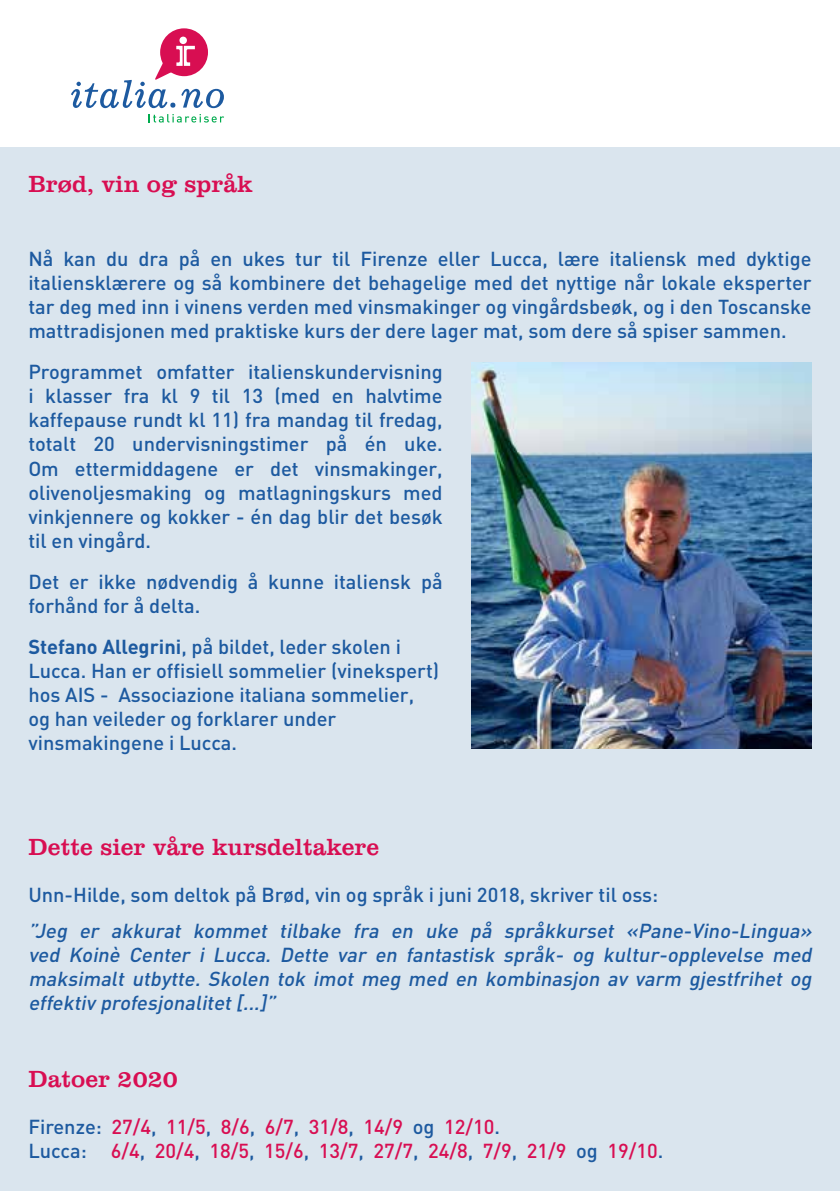
<style>
.page{position:relative;width:840px;height:1191px;background:#fff}
.page>*{position:absolute;margin:0;border:0;box-sizing:border-box;transform-origin:0 0}
.t1{font:24px "Clarendon BT";color:#d80e52}
.t2{font:500 20px/24px "DIN";color:#1d5aa0;text-align:justify}
.t3{font:italic 500 20px/24px "DIN";color:#1d5aa0;text-align:justify}
.t4{font:500 20px/24px "DIN";color:#d80e52}
.s1{font-weight:700}
.s2{color:#1d5aa0}
</style>
<div class="page">
<div style="left:0;top:147px;width:839px;height:1044px;background:#dae5ee"></div>
<svg style="left:71px;top:28px;width:153px;height:80px"></svg>
<svg style="left:149px;top:114px;width:75px;height:8px"></svg>
<img style="left:471px;top:363px;width:340px;height:385px">
<p class="t1" style="left:28px;top:169px;width:225px">Brød, vin og språk</p>
<p class="t2" style="left:28px;top:246px;width:784px">Nå kan du dra på en ukes tur til Firenze eller Lucca, lære italiensk med dyktige italiensklærere og så kombinere det behagelige med det nyttige når lokale eksperter tar deg med inn i vinens verden med vinsmakinger og vingårdsbeøk, og i den Toscanske mattradisjonen med praktiske kurs der dere lager mat, som dere så spiser sammen.</p>
<p class="t2" style="left:28px;top:359px;width:415px">Programmet omfatter italienskundervisning i klasser fra kl 9 til 13 (med en halvtime kaffepause rundt kl 11) fra mandag til fredag, totalt 20 undervisningstimer på én uke.<br>Om ettermiddagene er det vinsmakinger, olivenoljesmaking og matlagningskurs med vinkjennere og kokker - én dag blir det besøk til en vingård.</p>
<p class="t2" style="left:28px;top:568px;width:415px">Det er ikke nødvendig å kunne italiensk på forhånd for å delta.</p>
<p class="t2" style="left:28px;top:633px;width:412px;text-align:left"><span class="s1">Stefano Allegrini</span>, på bildet, leder skolen i Lucca. Han er offisiell sommelier (vinekspert) hos AIS - Associazione italiana sommelier, og han veileder og forklarer under vinsmakingene i Lucca.</p>
<p class="t1" style="left:28px;top:832px;width:352px">Dette sier våre kursdeltakere</p>
<p class="t2" style="left:28px;top:882px;width:631px">Unn-Hilde, som deltok på Brød, vin og språk i juni 2018, skriver til oss:</p>
<p class="t3" style="left:28px;top:917px;width:788px">”Jeg er akkurat kommet tilbake fra en uke på språkkurset «Pane-Vino-Lingua» ved Koinè Center i Lucca. Dette var en fantastisk språk- og kultur-opplevelse med maksimalt utbytte. Skolen tok imot meg med en kombinasjon av varm gjestfrihet og effektiv profesjonalitet[...]”</p>
<p class="t1" style="left:28px;top:1063px;width:151px">Datoer 2020</p>
<p class="t4" style="left:28px;top:1113px;width:636px"><span class="s2">Firenze:</span> 27/4<span class="s2">,</span> 11/5<span class="s2">,</span> 8/6<span class="s2">,</span> 6/7<span class="s2">,</span> 31/8<span class="s2">,</span> 14/9 <span class="s2">og</span> 12/10<span class="s2">.<br>Lucca:</span> 6/4<span class="s2">,</span> 20/4<span class="s2">,</span> 18/5<span class="s2">,</span> 15/6<span class="s2">,</span> 13/7<span class="s2">,</span> 27/7<span class="s2">,</span> 24/8<span class="s2">,</span> 7/9<span class="s2">,</span> 21/9 <span class="s2">og</span> 19/10<span class="s2">.</span></p>
</div>
